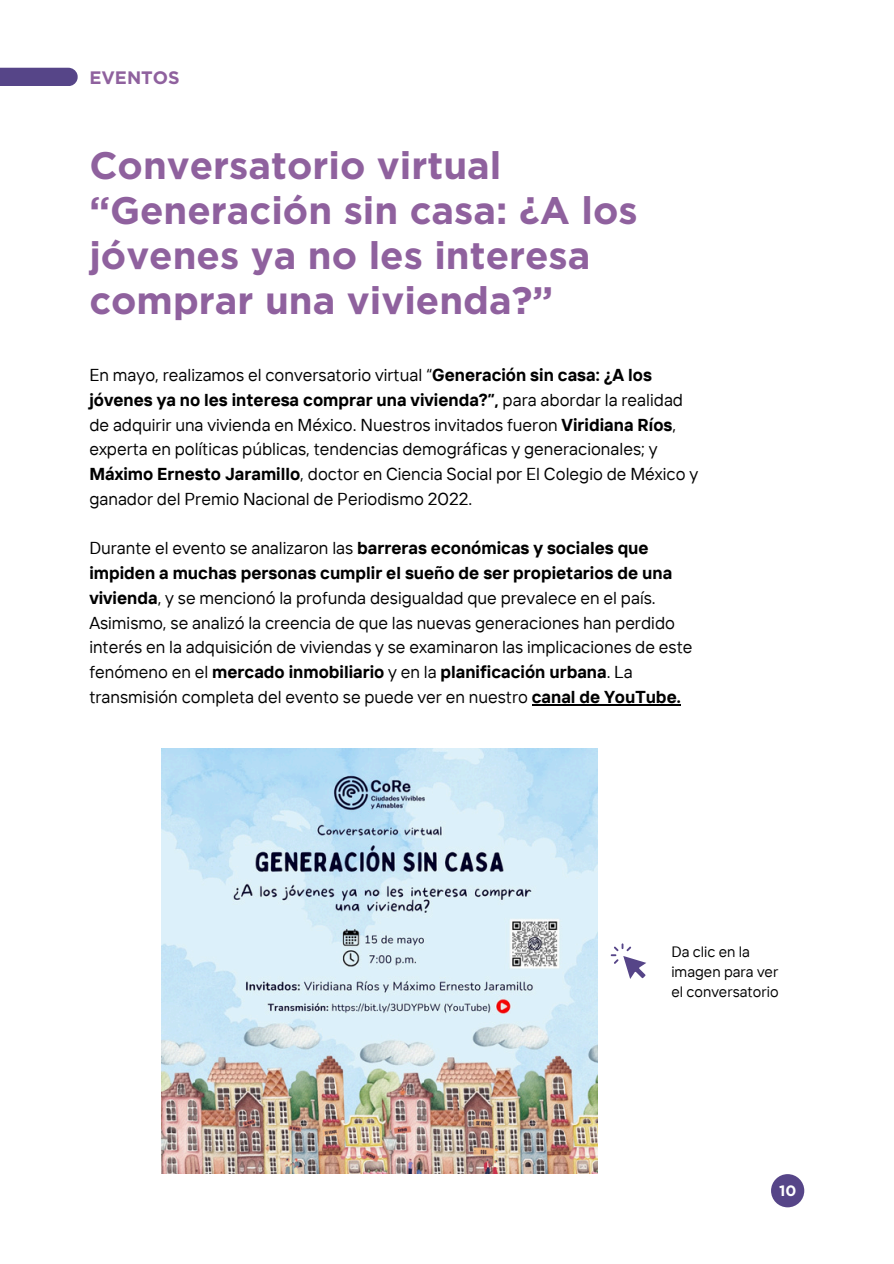
<style>
.page{position:relative;width:894px;height:1264px;background:#fff}
.page>*{position:absolute;margin:0;border:0;box-sizing:border-box;transform-origin:0 0}
.t1{font:700 38.25px/45px "Gotham";color:#8f619e}
.t2{font:700 18px "Gotham";color:#8f619e}
.t3{font:17.25px/24.8px "TT Interphases";color:#000}
.t4{font:15px "TT Interphases";color:#000}
.t5{font:700 15px "Gotham";color:#fff}
.s1{font-weight:700}
</style>
<div class="page">
<div style="left:770px;top:1174px;width:34px;height:33px;background:#564588;border-radius:50%"></div>
<svg style="left:0;top:68px;width:78px;height:18px"></svg>
<svg style="left:610px;top:943px;width:36px;height:36px"></svg>
<img style="left:161px;top:748px;width:436px;height:425px">
<hr style="left:531px;top:704px;width:149px;height:1px;background:#000">
<h1 class="t2" style="left:89px;top:67px;width:92px">EVENTOS</h1>
<h3 class="t1" style="left:89px;top:143px;width:549px">Conversatorio virtual “Generación sin casa: ¿A los jóvenes ya no les interesa comprar una vivienda?”</h3>
<h3 class="t3" style="left:89px;top:362px;width:610px">En mayo, realizamos el conversatorio virtual “<span class="s1">Generación sin casa: ¿A los jóvenes ya no les interesa comprar una vivienda?”,</span> para abordar la realidad de adquirir una vivienda en México. Nuestros invitados fueron <span class="s1">Viridiana Ríos</span>, experta en políticas públicas, tendencias demográficas y generacionales; y <span class="s1">Máximo Ernesto Jaramillo</span>, doctor en Ciencia Social por El Colegio de México y ganador del Premio Nacional de Periodismo 2022.</h3>
<p class="t3" style="left:89px;top:535px;width:604px">Durante el evento se analizaron las <span class="s1">barreras económicas y sociales que impiden a muchas personas cumplir el sueño de ser propietarios de una vivienda</span>, y se mencionó la profunda desigualdad que prevalece en el país.<br>Asimismo, se analizó la creencia de que las nuevas generaciones han perdido interés en la adquisición de viviendas y se examinaron las implicaciones de este fenómeno en el <span class="s1">mercado inmobiliario</span> y en la <span class="s1">planificación urbana</span>. La transmisión completa del evento se puede ver en nuestro <span class="s1">canal de YouTube.</span></p>
<p class="t4" style="left:671px;top:941px;width:80px">Da clic en la</p>
<p class="t4" style="left:671px;top:961px;width:108px">imagen para ver</p>
<p class="t4" style="left:671px;top:982px;width:109px">el conversatorio</p>
<h2 class="t5" style="left:778px;top:1181px;width:19px">10</h2>
</div>
